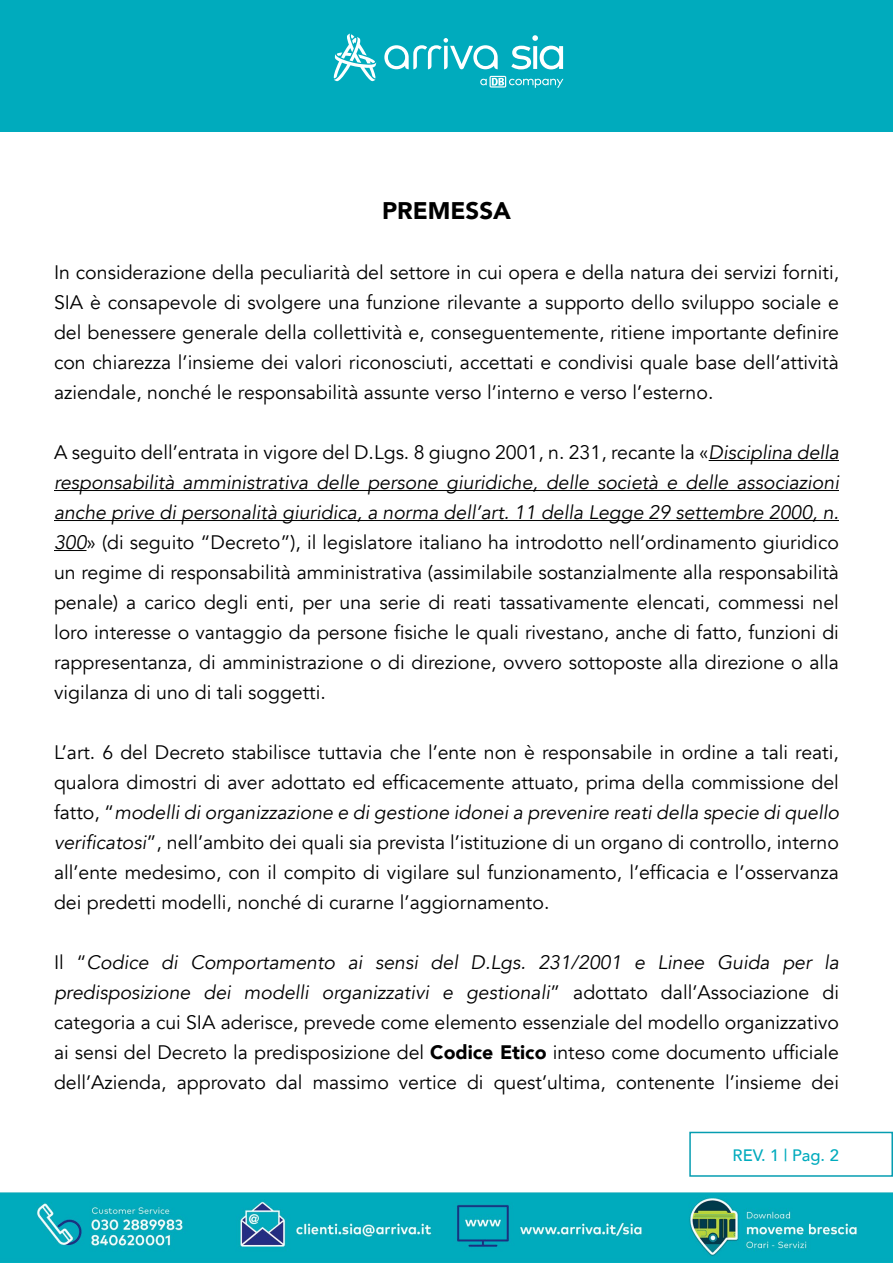
<style>
.page{position:relative;width:893px;height:1263px;background:#fff}
.page>*{position:absolute;margin:0;border:0;box-sizing:border-box;transform-origin:0 0}
.t1{font:900 24px "Avenir";color:#000}
.t2{font:19.5px/30px "Avenir";color:#000;text-align:justify}
.t3{font:500 16.5px "Avenir";color:#00abbd}
.s1{font-style:italic}
.s2{font-weight:900}
</style>
<div class="page">
<div style="left:0;top:0;width:893px;height:132px;background:#00abbd"></div>
<svg style="left:384px;top:38px;width:114px;height:31px"></svg>
<svg style="left:334px;top:33px;width:42px;height:48px"></svg>
<svg style="left:511px;top:35px;width:52px;height:34px"></svg>
<svg style="left:480px;top:76px;width:83px;height:12px"></svg>
<img style="left:0;top:1192px;width:893px;height:71px">
<div style="left:689px;top:1132px;width:204px;height:45px;border:2px solid #069db1"></div>
<hr style="left:709px;top:460px;width:130px;height:1px;background:#000">
<hr style="left:54px;top:490px;width:785px;height:1px;background:#000">
<hr style="left:54px;top:520px;width:785px;height:1px;background:#000">
<hr style="left:54px;top:550px;width:33px;height:1px;background:#000">
<p class="t1" style="left:382px;top:190px;width:130px">PREMESSA</p>
<p class="t2" style="left:54px;top:258px;width:787px">In considerazione della peculiarità del settore in cui opera e della natura dei servizi forniti, SIA è consapevole di svolgere una funzione rilevante a supporto dello sviluppo sociale e del benessere generale della collettività e, conseguentemente, ritiene importante definire con chiarezza l’insieme dei valori riconosciuti, accettati e condivisi quale base dell’attività aziendale, nonché le responsabilità assunte verso l’interno e verso l’esterno.</p>
<p class="t2" style="left:54px;top:438px;width:786px">A seguito dell’entrata in vigore del D.Lgs. 8 giugno 2001, n. 231, recante la «<span class="s1">Disciplina della responsabilità amministrativa delle persone giuridiche, delle società e delle associazioni anche prive di personalità giuridica, a norma dell’art. 11 della Legge 29 settembre 2000, n.<br>300</span>» (di seguito “Decreto”), il legislatore italiano ha introdotto nell’ordinamento giuridico un regime di responsabilità amministrativa (assimilabile sostanzialmente alla responsabilità penale) a carico degli enti, per una serie di reati tassativamente elencati, commessi nel loro interesse o vantaggio da persone fisiche le quali rivestano, anche di fatto, funzioni di rappresentanza, di amministrazione o di direzione, ovvero sottoposte alla direzione o alla vigilanza di uno di tali soggetti.</p>
<p class="t2" style="left:54px;top:738px;width:786px">L’art. 6 del Decreto stabilisce tuttavia che l’ente non è responsabile in ordine a tali reati, qualora dimostri di aver adottato ed efficacemente attuato, prima della commissione del fatto, “<span class="s1">modelli di organizzazione e di gestione idonei a prevenire reati della specie di quello verificatosi</span>”, nell’ambito dei quali sia prevista l’istituzione di un organo di controllo, interno all’ente medesimo, con il compito di vigilare sul funzionamento, l’efficacia e l’osservanza dei predetti modelli, nonché di curarne l’aggiornamento.</p>
<p class="t2" style="left:54px;top:947px;width:786px">Il “<span class="s1">Codice di Comportamento ai sensi del D.Lgs. 231/2001 e Linee Guida per la predisposizione dei modelli organizzativi e gestionali</span>” adottato dall’Associazione di categoria a cui SIA aderisce, prevede come elemento essenziale del modello organizzativo ai sensi del Decreto la predisposizione del <span class="s2">Codice Etico</span> inteso come documento ufficiale dell’Azienda, approvato dal massimo vertice di quest’ultima, contenente l’insieme dei</p>
<p class="t3" style="left:733px;top:1141px;width:108px">REV. 1 | Pag. 2</p>
</div>
